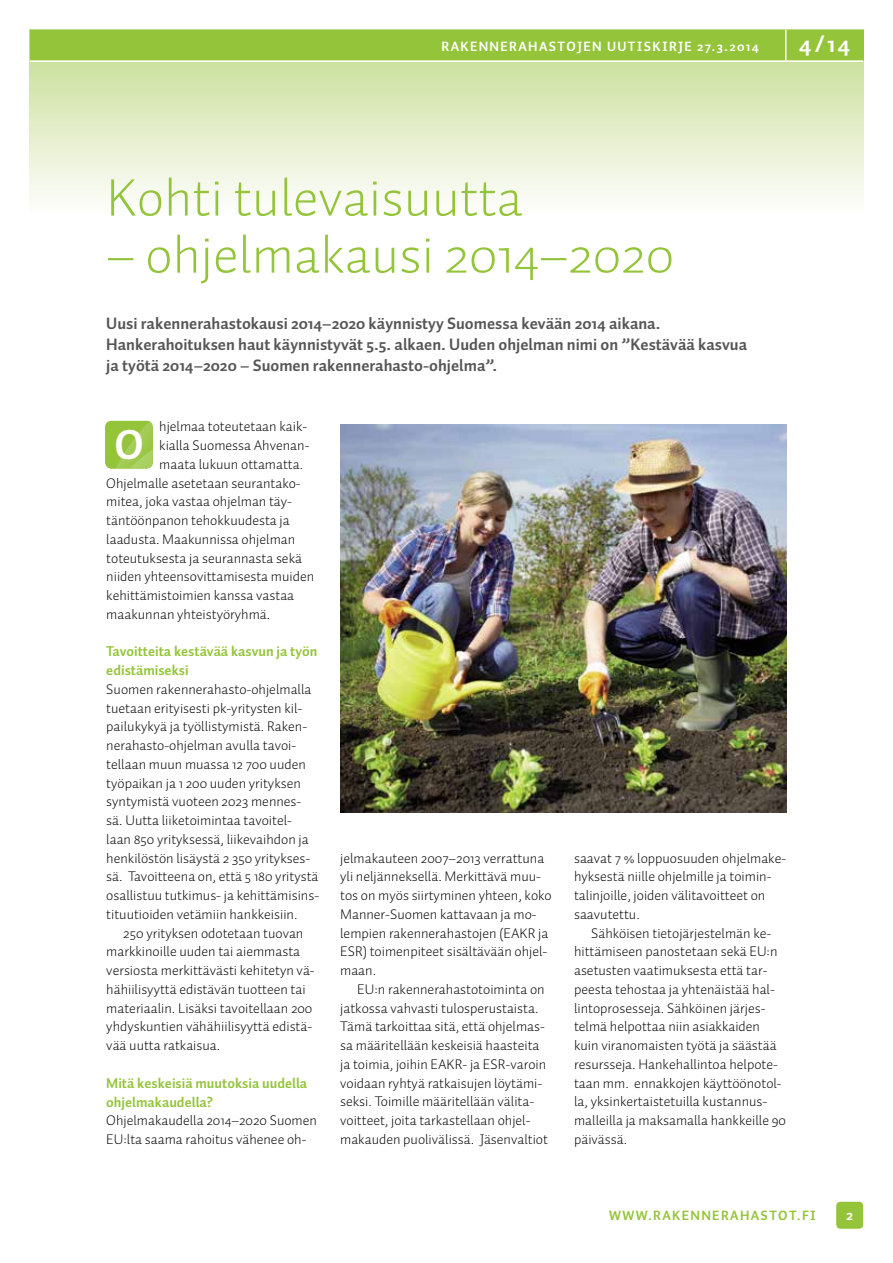
<style>
.page{position:relative;width:893px;height:1263px;background:#fff}
.page>*{position:absolute;margin:0;border:0;box-sizing:border-box;transform-origin:0 0}
.t1{font:300 54px "Auto 3";color:#94c43a}
.t2{font:700 42px "Auto 3";color:#fff}
.t3{font:700 24px "Auto 3";color:#fff}
.t4{font:700 16.5px/21px "Auto 3";color:#555}
.t5{font:700 15px "Auto 3";color:#fff}
.t6{font:300 14.25px/18.8px "Auto 3";color:#000}
.t7{font:700 14.25px/18.8px "Auto 3";color:#94c43a}
.t8{font:700 13.5px "Auto 3";letter-spacing:.1em;color:#fff}
.t9{font:700 13.5px "Auto 3";letter-spacing:.1em;color:#94c43a}
</style>
<div class="page">
<svg style="left:30px;top:62px;width:833px;height:139px;background:#e3edca"></svg>
<div style="left:30px;top:30px;width:833px;height:30px;background:#94c43a"></div>
<div style="left:836px;top:1202px;width:27px;height:27px;background:#94c43a;border-radius:4px"></div>
<hr style="left:785px;top:30px;width:2px;height:30px;background:#fff">
<img style="left:340px;top:424px;width:447px;height:388px">
<svg style="left:105px;top:421px;width:48px;height:47px;background:#9bc848"></svg>
<p class="t8" style="left:441px;top:37px;width:319px">rakennerahastojen uutiskirje 27.3.2014</p>
<h3 class="t3" style="left:799px;top:29px;width:53px">4/14</h3>
<h1 class="t1" style="left:106px;top:164px;width:418px">Kohti tulevaisuutta</h1>
<h1 class="t1" style="left:106px;top:221px;width:569px">– ohjelmakausi 2014–2020</h1>
<p class="t4" style="left:106px;top:313px;width:642px">Uusi rakennerahastokausi 2014–2020 käynnistyy Suomessa kevään 2014 aikana.<br>Hankerahoituksen haut käynnistyvät 5.5. alkaen. Uuden ohjelman nimi on ”Kestävää kasvua ja työtä 2014–2020 – Suomen rakennerahasto-ohjelma”.</p>
<p class="t6" style="left:159px;top:417px;width:150px">hjelmaa toteutetaan kaik-</p>
<p class="t6" style="left:159px;top:436px;width:152px">kialla Suomessa Ahvenan-</p>
<p class="t6" style="left:159px;top:454px;width:146px">maata lukuun ottamatta.</p>
<p class="t6" style="left:106px;top:473px;width:196px">Ohjelmalle asetetaan seurantako-</p>
<p class="t6" style="left:106px;top:492px;width:187px">mitea, joka vastaa ohjelman täy-</p>
<p class="t6" style="left:106px;top:511px;width:185px">täntöönpanon tehokkuudesta ja</p>
<p class="t6" style="left:106px;top:529px;width:190px">laadusta. Maakunnissa ohjelman</p>
<p class="t6" style="left:106px;top:548px;width:197px">toteutuksesta ja seurannasta sekä</p>
<p class="t6" style="left:106px;top:567px;width:209px">niiden yhteensovittamisesta muiden</p>
<p class="t6" style="left:106px;top:586px;width:189px">kehittämistoimien kanssa vastaa</p>
<p class="t6" style="left:106px;top:604px;width:166px">maakunnan yhteistyöryhmä.</p>
<p class="t7" style="left:106px;top:642px;width:213px">Tavoitteita kestävää kasvun ja työn edistämiseksi</p>
<p class="t6" style="left:106px;top:679px;width:214px">Suomen rakennerahasto-ohjelmalla tuetaan erityisesti pk-yritysten kil&shy;pailukykyä ja työllistymistä. Raken&shy;nerahasto-ohjelman avulla tavoi&shy;tellaan muun muassa 12 700 uuden työpaikan ja 1 200 uuden yrityksen syntymistä vuoteen 2023 mennes&shy;sä. Uutta liiketoimintaa tavoitel&shy;laan 850 yrityksessä, liikevaihdon ja henkilöstön lisäystä 2 350 yritykses&shy;sä. Tavoitteena on, että 5 180 yritystä osallistuu tutkimus- ja kehittämisins&shy;tituutioiden vetämiin hankkeisiin.</p>
<p class="t6" style="left:106px;top:923px;width:210px;text-indent:17px">250 yrityksen odotetaan tuovan markkinoille uuden tai aiemmasta versiosta merkittävästi kehitetyn vä&shy;hähiilisyyttä edistävän tuotteen tai materiaalin. Lisäksi tavoitellaan 200 yhdyskuntien vähähiilisyyttä edistä&shy;vää uutta ratkaisua.</p>
<p class="t7" style="left:106px;top:1073px;width:202px">Mitä keskeisiä muutoksia uudella ohjelmakaudella?</p>
<p class="t6" style="left:106px;top:1111px;width:212px">Ohjelmakaudella 2014–2020 Suomen<br>EU:lta saama rahoitus vähenee oh-</p>
<h2 class="t2" style="left:114px;top:418px;width:31px">O</h2>
<p class="t6" style="left:340px;top:848px;width:213px">jelmakauteen 2007–2013 verrattuna yli neljänneksellä. Merkittävä muu&shy;tos on myös siirtyminen yhteen, koko<br>Manner-Suomen kattavaan ja mo&shy;lempien rakennerahastojen (EAKR ja<br>ESR) toimenpiteet sisältävään ohjel&shy;maan.</p>
<p class="t6" style="left:340px;top:979px;width:209px;text-indent:17px">EU:n rakennerahastotoiminta on jatkossa vahvasti tulosperustaista.<br>Tämä tarkoittaa sitä, että ohjelmas&shy;sa määritellään keskeisiä haasteita ja toimia, joihin EAKR- ja ESR-varoin voidaan ryhtyä ratkaisujen löytämi&shy;seksi. Toimille määritellään välita&shy;voitteet, joita tarkastellaan ohjel&shy;makauden puolivälissä. Jäsenvaltiot</p>
<p class="t6" style="left:574px;top:848px;width:214px">saavat 7 % loppuosuuden ohjelmake&shy;hyksestä niille ohjelmille ja toimin&shy;talinjoille, joiden välitavoitteet on saavutettu.</p>
<p class="t6" style="left:574px;top:923px;width:213px;text-indent:17px">Sähköisen tietojärjestelmän ke&shy;hittämiseen panostetaan sekä EU:n asetusten vaatimuksesta että tar&shy;peesta tehostaa ja yhtenäistää hal&shy;lintoprosesseja. Sähköinen järjes&shy;telmä helpottaa niin asiakkaiden kuin viranomaisten työtä ja säästää resursseja. Hankehallintoa helpote&shy;taan mm. ennakkojen käyttöönotol&shy;la, yksinkertaistetuilla kustannus&shy;malleilla ja maksamalla hankkeille 90 päivässä.</p>
<p class="t9" style="left:609px;top:1207px;width:208px">www.Rakennerahastot.fi</p>
<p class="t5" style="left:846px;top:1205px;width:8px">2</p>
</div>
